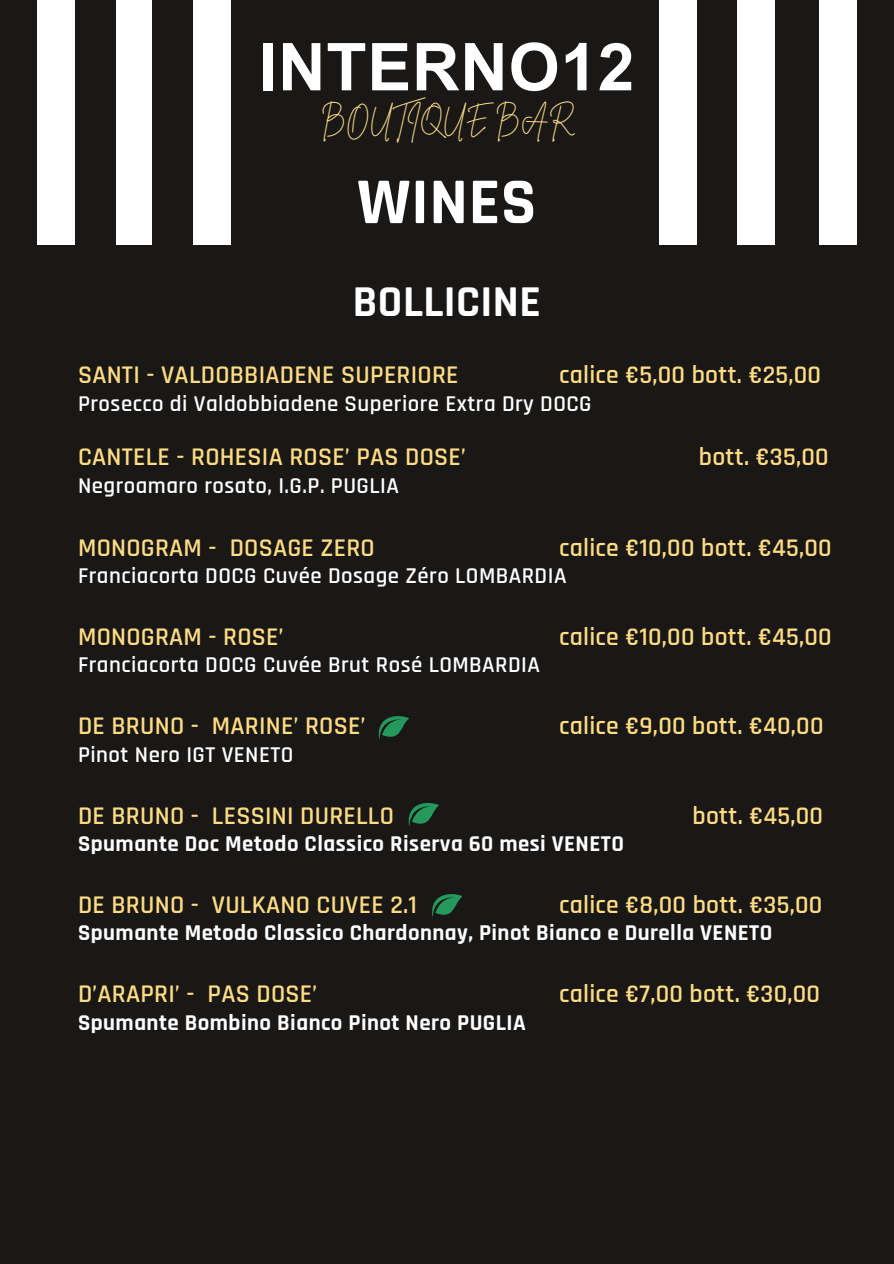
<style>
.page{position:relative;width:894px;height:1264px;background:#fff}
.page>*{position:absolute;margin:0;border:0;box-sizing:border-box;transform-origin:0 0}
.t1{font:700 65.85px "Arial MT Pro";letter-spacing:.01em;color:#fff}
.t2{font:700 65.85px "Rajdhani";letter-spacing:.01em;color:#fff}
.t3{font:700 44.55px "Rajdhani";letter-spacing:.01em;color:#fff}
.t4{font:600 25.65px "Rajdhani";letter-spacing:.01em;color:#ffdc83}
.t5{font:25.35px "Brittany Signature";letter-spacing:.01em;color:#ffdc83}
.t6{font:600 22.8px "Rajdhani";letter-spacing:.02em;color:#fff}
.t7{font:700 22.8px "Rajdhani";letter-spacing:.02em;color:#fff}
</style>
<div class="page">
<div style="left:0;top:0;width:893px;height:1263px;background:#191817"></div>
<div style="left:37px;top:0;width:38px;height:244px;background:#fff"></div>
<div style="left:115px;top:0;width:38px;height:244px;background:#fff"></div>
<div style="left:193px;top:0;width:38px;height:244px;background:#fff"></div>
<div style="left:818px;top:0;width:38px;height:244px;background:#fff"></div>
<div style="left:737px;top:0;width:37px;height:244px;background:#fff"></div>
<div style="left:659px;top:0;width:37px;height:244px;background:#fff"></div>
<svg style="left:432px;top:894px;width:30px;height:24px"></svg>
<svg style="left:408px;top:803px;width:31px;height:23px"></svg>
<svg style="left:378px;top:716px;width:31px;height:24px"></svg>
<h4 class="t1" style="left:259px;top:42px;width:377px">INTERNO12</h4>
<h4 class="t5" style="left:321px;top:103px;width:252px">BOUTIQUE BAR</h4>
<h1 class="t2" style="left:357px;top:162px;width:181px">WINES</h1>
<h2 class="t3" style="left:353px;top:274px;width:189px">BOLLICINE</h2>
<h3 class="t4" style="left:78px;top:359px;width:382px">SANTI - VALDOBBIADENE SUPERIORE</h3>
<h5 class="t4" style="left:559px;top:359px;width:263px">calice €5,00 bott. €25,00</h5>
<p class="t6" style="left:78px;top:389px;width:515px">Prosecco di Valdobbiadene Superiore Extra Dry DOCG</p>
<h3 class="t4" style="left:78px;top:441px;width:389px">CANTELE - ROHESIA ROSE’ PAS DOSE’</h3>
<h5 class="t4" style="left:698px;top:441px;width:131px">bott. €35,00</h5>
<p class="t6" style="left:78px;top:471px;width:322px">Negroamaro rosato, I.G.P. PUGLIA</p>
<h3 class="t4" style="left:78px;top:532px;width:298px">MONOGRAM - DOSAGE ZERO</h3>
<h5 class="t4" style="left:559px;top:532px;width:274px">calice €10,00 bott. €45,00</h5>
<p class="t6" style="left:78px;top:562px;width:490px">Franciacorta DOCG Cuvée Dosage Zéro LOMBARDIA</p>
<h3 class="t4" style="left:78px;top:621px;width:207px">MONOGRAM - ROSE’</h3>
<h5 class="t4" style="left:559px;top:621px;width:274px">calice €10,00 bott. €45,00</h5>
<p class="t6" style="left:78px;top:651px;width:463px">Franciacorta DOCG Cuvée Brut Rosé LOMBARDIA</p>
<h3 class="t4" style="left:78px;top:710px;width:289px">DE BRUNO - MARINE’ ROSE’</h3>
<h5 class="t4" style="left:559px;top:710px;width:266px">calice €9,00 bott. €40,00</h5>
<p class="t6" style="left:78px;top:740px;width:217px">Pinot Nero IGT VENETO</p>
<p class="t4" style="left:78px;top:800px;width:317px">DE BRUNO - LESSINI DURELLO</p>
<h3 class="t4" style="left:692px;top:800px;width:132px">bott. €45,00</h3>
<p class="t7" style="left:78px;top:829px;width:547px">Spumante Doc Metodo Classico Riserva 60 mesi VENETO</p>
<h5 class="t4" style="left:78px;top:889px;width:340px">DE BRUNO - VULKANO CUVEE 2.1</h5>
<p class="t4" style="left:559px;top:889px;width:265px">calice €8,00 bott. €35,00</p>
<h3 class="t7" style="left:78px;top:919px;width:695px">Spumante Metodo Classico Chardonnay, Pinot Bianco e Durella VENETO</h3>
<p class="t4" style="left:78px;top:978px;width:240px">D’ARAPRI’ - PAS DOSE’</p>
<h5 class="t4" style="left:559px;top:978px;width:262px">calice €7,00 bott. €30,00</h5>
<p class="t7" style="left:78px;top:1008px;width:449px">Spumante Bombino Bianco Pinot Nero PUGLIA</p>
</div>
